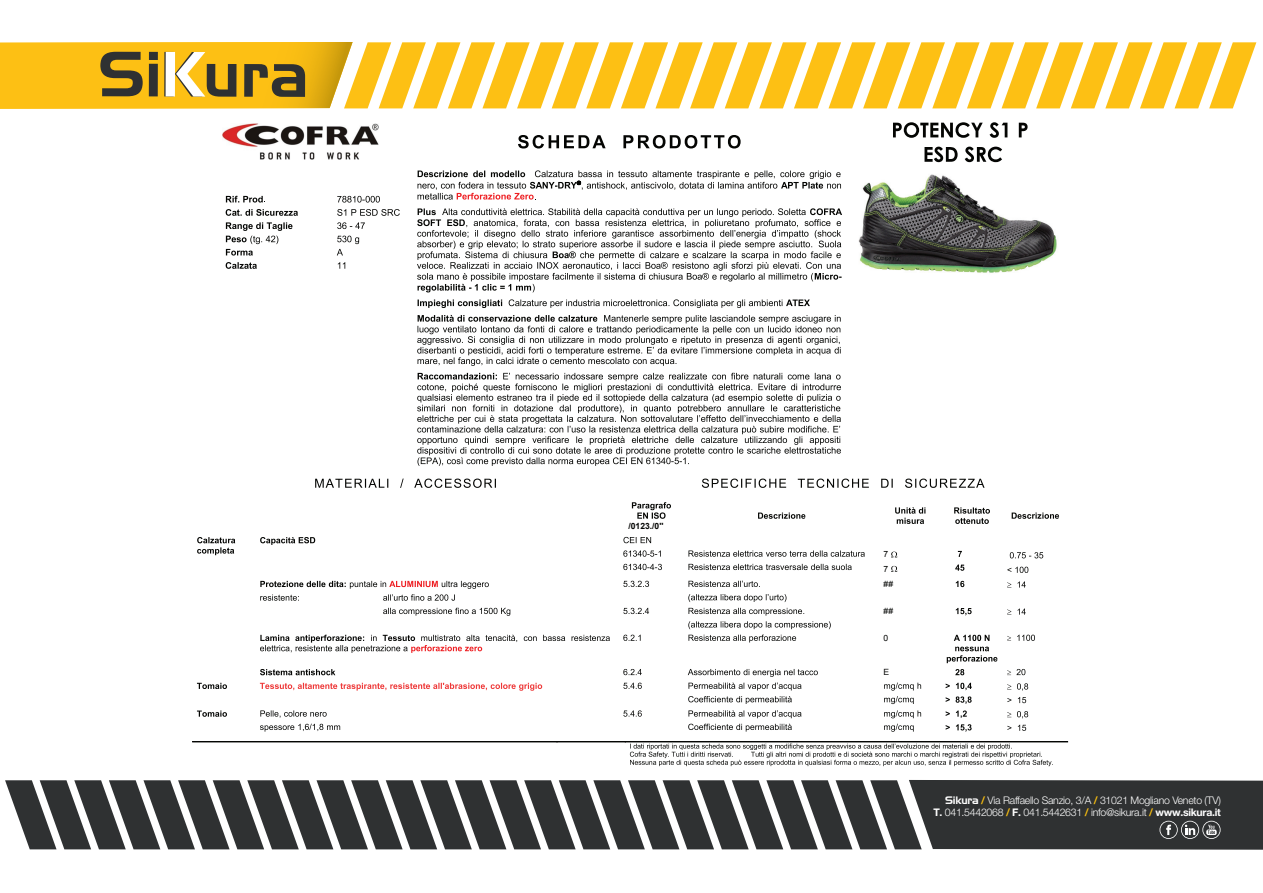
<style>
.page{position:relative;width:1263px;height:893px;background:#fff}
.page>*{position:absolute;margin:0;border:0;box-sizing:border-box;transform-origin:0 0}
.t1{font:300 10.5px/12.9px "Helvetica Neue LT Pro";letter-spacing:-.025em;color:#fff;text-align:right}
.t2{font:700 8.55px "Arial";color:#040503}
.t3{font:8.55px/14.2px "Arial";color:#040503}
.s1{font-family:"Aero";font-weight:400}
.s2{font-weight:700;color:#fec210}
.s3{font-weight:700}
</style>
<div class="page">
<svg style="left:910px;top:42px;width:346px;height:66px"></svg>
<svg style="left:0;top:42px;width:910px;height:67px"></svg>
<svg style="left:5px;top:780px;width:902px;height:70px"></svg>
<svg style="left:907px;top:780px;width:356px;height:70px;background:#393b3c"></svg>
<img style="left:223px;top:124px;width:155px;height:35px">
<svg style="left:518px;top:135px;width:223px;height:14px"></svg>
<svg style="left:893px;top:122px;width:134px;height:16px"></svg>
<svg style="left:924px;top:147px;width:78px;height:15px"></svg>
<svg style="left:226px;top:196px;width:39px;height:7px"></svg>
<svg style="left:337px;top:196px;width:43px;height:7px"></svg>
<svg style="left:226px;top:209px;width:72px;height:7px"></svg>
<svg style="left:337px;top:209px;width:63px;height:7px"></svg>
<svg style="left:337px;top:222px;width:28px;height:7px"></svg>
<svg style="left:226px;top:222px;width:66px;height:34px"></svg>
<svg style="left:337px;top:236px;width:22px;height:19px"></svg>
<svg style="left:226px;top:262px;width:31px;height:7px"></svg>
<svg style="left:338px;top:262px;width:7px;height:7px"></svg>
<svg style="left:417px;top:170px;width:424px;height:30px"></svg>
<svg style="left:417px;top:208px;width:425px;height:84px"></svg>
<svg style="left:418px;top:300px;width:84px;height:8px"></svg>
<svg style="left:509px;top:299px;width:301px;height:9px"></svg>
<svg style="left:417px;top:315px;width:424px;height:51px"></svg>
<svg style="left:417px;top:373px;width:424px;height:93px"></svg>
<img style="left:858px;top:174px;width:199px;height:99px">
<svg style="left:315px;top:479px;width:181px;height:9px"></svg>
<svg style="left:702px;top:479px;width:282px;height:9px"></svg>
<svg style="left:632px;top:502px;width:39px;height:17px"></svg>
<svg style="left:758px;top:513px;width:47px;height:6px"></svg>
<svg style="left:895px;top:507px;width:30px;height:17px"></svg>
<svg style="left:954px;top:507px;width:36px;height:17px"></svg>
<svg style="left:1012px;top:513px;width:47px;height:6px"></svg>
<svg style="left:197px;top:537px;width:38px;height:18px"></svg>
<svg style="left:260px;top:537px;width:55px;height:8px"></svg>
<svg style="left:623px;top:537px;width:28px;height:6px"></svg>
<svg style="left:623px;top:550px;width:38px;height:7px"></svg>
<svg style="left:623px;top:564px;width:39px;height:6px"></svg>
<svg style="left:688px;top:550px;width:177px;height:7px"></svg>
<svg style="left:688px;top:564px;width:164px;height:6px"></svg>
<svg style="left:891px;top:552px;width:6px;height:5px"></svg>
<svg style="left:891px;top:566px;width:6px;height:6px"></svg>
<svg style="left:958px;top:551px;width:4px;height:6px"></svg>
<svg style="left:955px;top:564px;width:9px;height:7px"></svg>
<svg style="left:1010px;top:552px;width:33px;height:6px"></svg>
<svg style="left:1007px;top:567px;width:21px;height:6px"></svg>
<svg style="left:260px;top:581px;width:229px;height:20px"></svg>
<svg style="left:623px;top:581px;width:26px;height:6px"></svg>
<svg style="left:688px;top:581px;width:72px;height:6px"></svg>
<svg style="left:688px;top:594px;width:98px;height:8px"></svg>
<svg style="left:956px;top:581px;width:8px;height:6px"></svg>
<svg style="left:1007px;top:582px;width:4px;height:6px"></svg>
<svg style="left:1017px;top:581px;width:9px;height:7px"></svg>
<svg style="left:383px;top:608px;width:127px;height:8px"></svg>
<svg style="left:623px;top:608px;width:26px;height:6px"></svg>
<svg style="left:688px;top:608px;width:143px;height:21px"></svg>
<svg style="left:956px;top:608px;width:15px;height:7px"></svg>
<svg style="left:1007px;top:609px;width:4px;height:6px"></svg>
<svg style="left:1017px;top:608px;width:9px;height:7px"></svg>
<svg style="left:260px;top:635px;width:350px;height:18px"></svg>
<svg style="left:623px;top:635px;width:18px;height:6px"></svg>
<svg style="left:688px;top:635px;width:108px;height:7px"></svg>
<svg style="left:954px;top:635px;width:35px;height:6px"></svg>
<svg style="left:947px;top:647px;width:50px;height:16px"></svg>
<svg style="left:1007px;top:636px;width:4px;height:5px"></svg>
<svg style="left:1017px;top:635px;width:18px;height:6px"></svg>
<svg style="left:260px;top:669px;width:75px;height:6px"></svg>
<svg style="left:623px;top:669px;width:19px;height:6px"></svg>
<svg style="left:688px;top:669px;width:130px;height:8px"></svg>
<svg style="left:955px;top:669px;width:9px;height:6px"></svg>
<svg style="left:1007px;top:669px;width:18px;height:6px"></svg>
<svg style="left:197px;top:683px;width:30px;height:6px"></svg>
<svg style="left:260px;top:683px;width:282px;height:8px"></svg>
<svg style="left:623px;top:683px;width:19px;height:6px"></svg>
<svg style="left:688px;top:683px;width:113px;height:7px"></svg>
<svg style="left:688px;top:696px;width:104px;height:8px"></svg>
<svg style="left:884px;top:683px;width:37px;height:21px"></svg>
<svg style="left:946px;top:683px;width:26px;height:7px"></svg>
<svg style="left:946px;top:696px;width:25px;height:8px"></svg>
<svg style="left:1017px;top:683px;width:11px;height:8px"></svg>
<svg style="left:1007px;top:697px;width:19px;height:6px"></svg>
<svg style="left:197px;top:710px;width:30px;height:7px"></svg>
<svg style="left:260px;top:710px;width:67px;height:8px"></svg>
<svg style="left:260px;top:724px;width:80px;height:8px"></svg>
<svg style="left:623px;top:710px;width:19px;height:7px"></svg>
<svg style="left:688px;top:710px;width:113px;height:8px"></svg>
<svg style="left:688px;top:724px;width:104px;height:8px"></svg>
<svg style="left:884px;top:710px;width:37px;height:8px"></svg>
<svg style="left:884px;top:724px;width:30px;height:8px"></svg>
<svg style="left:946px;top:710px;width:21px;height:8px"></svg>
<svg style="left:946px;top:724px;width:26px;height:8px"></svg>
<svg style="left:1007px;top:712px;width:4px;height:5px"></svg>
<svg style="left:1017px;top:711px;width:11px;height:7px"></svg>
<svg style="left:1007px;top:725px;width:19px;height:6px"></svg>
<hr style="left:193px;top:741px;width:364px;height:1px;background:#040503">
<hr style="left:557px;top:741px;width:68px;height:1px;background:#040503">
<hr style="left:625px;top:741px;width:443px;height:1px;background:#040503">
<svg style="left:630px;top:744px;width:423px;height:22px"></svg>
<p class="t2" style="left:628px;top:520px;width:37px">/0123./0''</p>
<p class="t3" style="left:883px;top:547px;width:6px">7<br>7</p>
<p class="t3" style="left:883px;top:577px;width:11px">##</p>
<p class="t3" style="left:883px;top:604px;width:11px">##</p>
<p class="t3" style="left:883px;top:631px;width:6px">0</p>
<p class="t3" style="left:883px;top:665px;width:7px">E</p>
<p class="t1" style="left:933px;top:793px;width:289px"><span class="s1">Sikura</span> <span class="s2">/</span> Via Raffaello Sanzio, 3/A <span class="s2">/</span> 31021 Mogliano Veneto (TV)<br><span class="s3">T.</span> 041.5442068 <span class="s2">/</span> <span class="s3">F.</span> 041.5442631 <span class="s2">/</span> info@sikura.it <span class="s2">/</span> <span class="s3">www.sikura.it</span></p>
</div>
